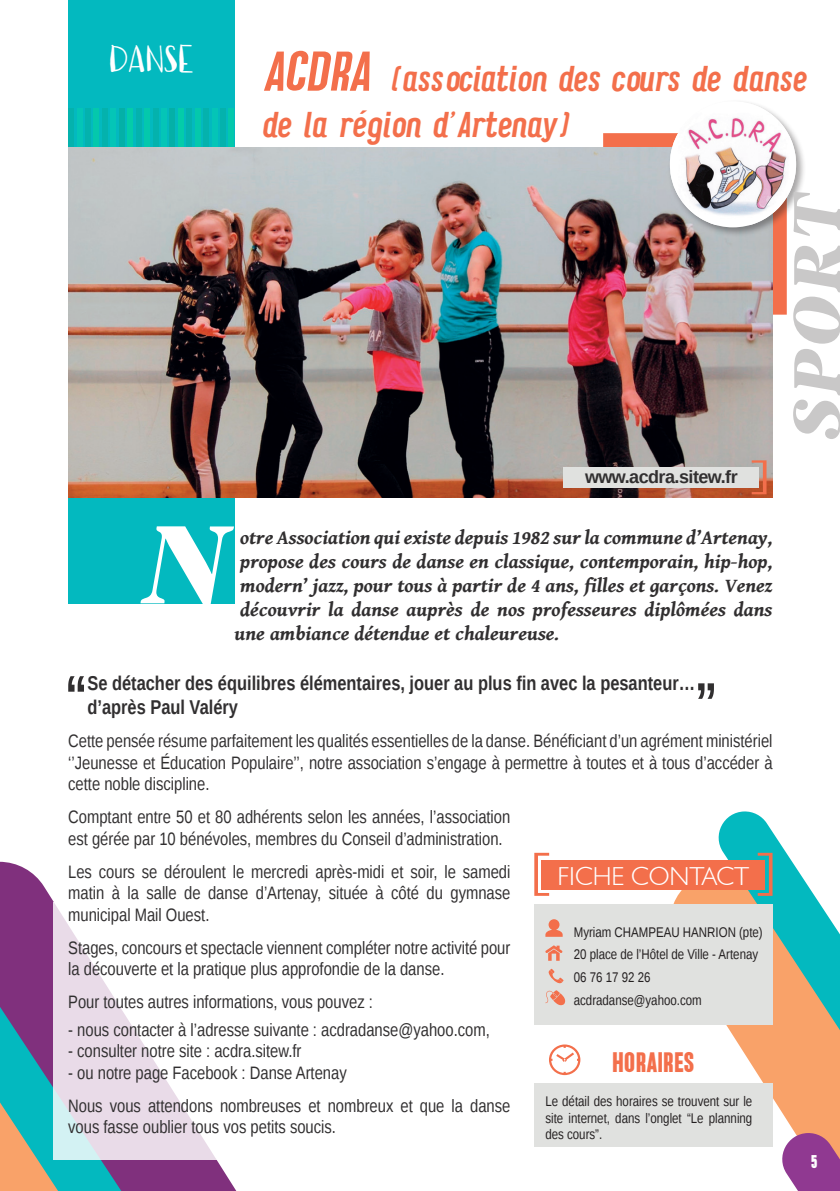
<style>
.page{position:relative;width:840px;height:1191px;background:#fff}
.page>*{position:absolute;margin:0;border:0;box-sizing:border-box;transform-origin:0 0}
.chapeau{font:italic 900 114.2px "PF Regal Text Pro";color:#fff}
.chapeau-2{font:italic 900 68px "PF Regal Text Pro";color:#c9c8c8}
.chapeau-3{font:700 54.8px "Liberation Sans Narrow";color:#312f30}
.t1{font:500 40px "Vagabundo";color:#fff}
.nom_asso{font:italic 36px "Vitage";letter-spacing:-.01em;color:#f36f4b}
.nom_asso-2{font:italic 36px "Vitage";letter-spacing:-.03em;color:#f36f4b}
.Center{font:700 28px "Vitage";letter-spacing:.02em;color:#f36f4b}
.t2{font:300 26px "Humanist 521 BT";color:#fff}
.chapeau-4{font:italic 700 20px/24px "Gentium Book Basic";color:#312f30;text-align:justify}
.chapeau-5{font:700 20px/24px "Liberation Sans Narrow";color:#312f30}
.chapeau-6{font:18px/21.6px "Liberation Sans Narrow";color:#312f30}
.t3{font:700 18px "Liberation Sans";letter-spacing:-.03em;color:#312f30}
.Center-2{font:700 18px "Vitage";color:#fff}
.chapeau-7{font:14px/16.8px "Liberation Sans Narrow";color:#231f20;text-align:justify}
.s1{font-size:56px}
</style>
<div class="page">
<svg style="left:603px;top:133px;width:183px;height:182px;background:#f07250"></svg>
<svg style="left:656px;top:890px;width:183px;height:257px"></svg>
<svg style="left:0;top:861px;width:237px;height:330px"></svg>
<svg style="left:0;top:948px;width:161px;height:243px;background:#5f7c96"></svg>
<svg style="left:53px;top:902px;width:174px;height:257px"></svg>
<svg style="left:774px;top:1132px;width:65px;height:59px"></svg>
<svg style="left:549px;top:1044px;width:31px;height:31px"></svg>
<div style="left:534px;top:904px;width:238px;height:120px;background:#e0e1df"></div>
<div style="left:541px;top:860px;width:223px;height:30px;background:#f36f4b"></div>
<svg style="left:534px;top:852px;width:15px;height:44px"></svg>
<svg style="left:711px;top:811px;width:128px;height:289px"></svg>
<div style="left:68px;top:0;width:166px;height:603px;background:#03b9bf"></div>
<div style="left:68px;top:108px;width:6px;height:39px;background:#04b2ad"></div>
<div style="left:77px;top:108px;width:5px;height:39px;background:#04c5b7"></div>
<div style="left:110px;top:108px;width:6px;height:39px;background:#04c5b7"></div>
<div style="left:161px;top:108px;width:6px;height:39px;background:#04c5b7"></div>
<div style="left:211px;top:108px;width:6px;height:39px;background:#04c5b7"></div>
<div style="left:85px;top:108px;width:6px;height:39px;background:#04b2ad"></div>
<div style="left:136px;top:108px;width:5px;height:39px;background:#04b2ad"></div>
<div style="left:186px;top:108px;width:6px;height:39px;background:#04b2ad"></div>
<div style="left:119px;top:108px;width:6px;height:39px;background:#04b0a7"></div>
<div style="left:169px;top:108px;width:6px;height:39px;background:#04b0a7"></div>
<div style="left:220px;top:108px;width:6px;height:39px;background:#04b2ad"></div>
<div style="left:93px;top:108px;width:6px;height:39px;background:#04c8ac"></div>
<div style="left:144px;top:108px;width:6px;height:39px;background:#04c8ac"></div>
<div style="left:195px;top:108px;width:5px;height:39px;background:#04c8ac"></div>
<div style="left:127px;top:108px;width:6px;height:39px;background:#04cca9"></div>
<div style="left:178px;top:108px;width:6px;height:39px;background:#04cca9"></div>
<div style="left:228px;top:108px;width:6px;height:39px;background:#04c8ac"></div>
<div style="left:102px;top:108px;width:6px;height:39px;background:#04b2ad"></div>
<div style="left:152px;top:108px;width:6px;height:39px;background:#04b2ad"></div>
<div style="left:203px;top:108px;width:6px;height:39px;background:#04b2ad"></div>
<div style="left:534px;top:1083px;width:238px;height:64px;background:#e0e1df"></div>
<svg style="left:545px;top:919px;width:17px;height:17px"></svg>
<svg style="left:545px;top:945px;width:17px;height:15px"></svg>
<svg style="left:548px;top:968px;width:15px;height:15px"></svg>
<svg style="left:545px;top:990px;width:20px;height:15px"></svg>
<img style="left:68px;top:147px;width:704px;height:350px">
<div style="left:563px;top:467px;width:195px;height:20px;background:#e0e1df"></div>
<svg style="left:751px;top:460px;width:15px;height:34px"></svg>
<div style="left:667px;top:99px;width:138px;height:138px;background:#231f20;opacity:.4"></div>
<img style="left:670px;top:104px;width:125px;height:121px">
<p class="t1" style="left:109px;top:37px;width:86px">DANSE</p>
<p class="nom_asso" style="left:262px;top:61px;width:546px"><span class="s1">ACDRA</span> (association des cours de danse</p>
<p class="nom_asso-2" style="left:262px;top:108px;width:309px">de la région d’Artenay)</p>
<p class="t3" style="left:584px;top:464px;width:154px">www.acdra.sitew.fr</p>
<p class="chapeau" style="left:143px;top:494px;width:85px">N</p>
<p class="chapeau-4" style="left:234px;top:524px;width:539px">otre Association qui existe depuis 1982 sur la commune d’Artenay, propose des cours de danse en classique, contemporain, hip-hop, modern’ jazz, pour tous à partir de 4 ans, filles et garçons. Venez découvrir la danse auprès de nos professeures diplômées dans une ambiance détendue et chaleureuse.</p>
<p class="chapeau-3" style="left:65px;top:657px;width:24px">“</p>
<p class="chapeau-5" style="left:87px;top:670px;width:609px">Se détacher des équilibres élémentaires, jouer au plus fin avec la pesanteur… d’après Paul Valéry</p>
<p class="chapeau-6" style="left:68px;top:730px;width:705px;text-align:justify">Cette pensée résume parfaitement les qualités essentielles de la danse. Bénéficiant d’un agrément ministériel ‘’Jeunesse et Éducation Populaire’’, notre association s’engage à permettre à toutes et à tous d’accéder à cette noble discipline.</p>
<p class="chapeau-6" style="left:68px;top:807px;width:443px">Comptant entre 50 et 80 adhérents selon les années, l’association est gérée par 10 bénévoles, membres du Conseil d’administration.</p>
<p class="chapeau-6" style="left:68px;top:861px;width:443px;text-align:justify">Les cours se déroulent le mercredi après-midi et soir, le samedi matin à la salle de danse d’Artenay, située à côté du gymnase municipal Mail Ouest.</p>
<p class="chapeau-6" style="left:68px;top:937px;width:443px">Stages, concours et spectacle viennent compléter notre activité pour la découverte et la pratique plus approfondie de la danse.</p>
<p class="chapeau-6" style="left:68px;top:992px;width:306px">Pour toutes autres informations, vous pouvez :</p>
<p class="chapeau-6" style="left:68px;top:1019px;width:423px">- nous contacter à l’adresse suivante : acdradanse@yahoo.com,</p>
<p class="chapeau-6" style="left:68px;top:1041px;width:235px">- consulter notre site : acdra.sitew.fr</p>
<p class="chapeau-6" style="left:68px;top:1062px;width:280px">- ou notre page Facebook : Danse Artenay</p>
<p class="chapeau-6" style="left:68px;top:1095px;width:443px">Nous vous attendons nombreuses et nombreux et que la danse vous fasse oublier tous vos petits soucis.</p>
<p class="chapeau-3" style="left:694px;top:664px;width:24px">”</p>
<p class="t2" style="left:557px;top:860px;width:193px">FICHE CONTACT</p>
<p class="chapeau-7" style="left:573px;top:924px;width:190px">Myriam CHAMPEAU HANRION (pte)</p>
<p class="chapeau-7" style="left:573px;top:946px;width:186px">20 place de l’Hôtel de Ville - Artenay</p>
<p class="chapeau-7" style="left:573px;top:969px;width:78px">06 76 17 92 26</p>
<p class="chapeau-7" style="left:573px;top:992px;width:129px">acdradanse@yahoo.com</p>
<p class="Center" style="left:612px;top:1048px;width:83px">HORAIRES</p>
<p class="chapeau-7" style="left:545px;top:1093px;width:208px">Le détail des horaires se trouvent sur le site internet, dans l’onglet “Le planning des cours”.</p>
<p class="chapeau-2" style="left:774px;top:439px;width:249px;rotate:-90deg">SPORT</p>
<p class="Center-2" style="left:810px;top:1153px;width:8px">5</p>
</div>
